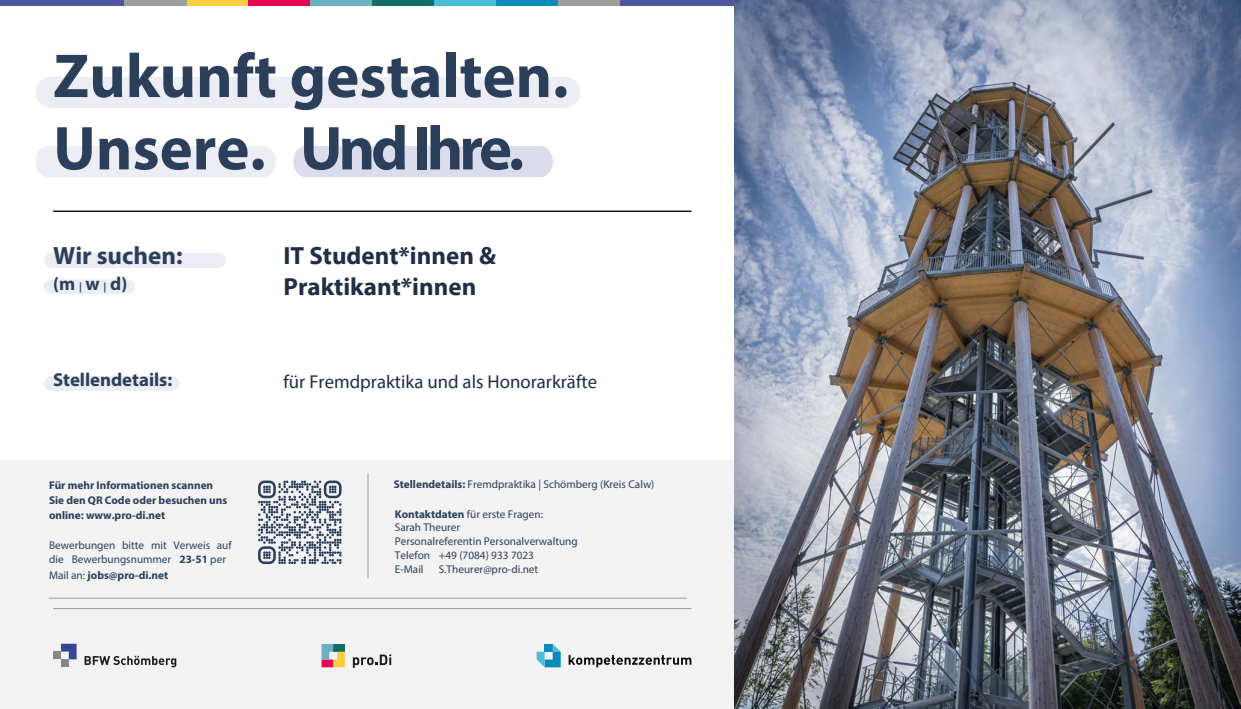
<style>
.page{position:relative;width:1241px;height:709px;background:#fff}
.page>*{position:absolute;margin:0;border:0;box-sizing:border-box;transform-origin:0 0}
.t1{font:700 62.5px/72.4px "Myriad Pro";color:#2b3e5a}
.t2{font:700 25px/31px "Myriad Pro";color:#212e47}
.t3{font:700 25px "Myriad Pro";color:#2b3e5a}
.t4{font:18.75px "Myriad Pro";color:#212e47}
.t5{font:700 18.75px "Myriad Pro";color:#2b3e5a}
.t6{font:11.25px/13.8px "Myriad Pro";color:#2b3e5a}
.t7{font:700 11.25px/15px "Myriad Pro";color:#2b3e5a}
.s1{font-size:10px}
.s2{font-weight:700}
</style>
<div class="page">
<div style="left:0;top:0;width:124px;height:5px;background:#4e55a1"></div>
<div style="left:186px;top:0;width:62px;height:5px;background:#f8cf42"></div>
<div style="left:248px;top:0;width:62px;height:5px;background:#e50752"></div>
<div style="left:310px;top:0;width:62px;height:5px;background:#6bb0c5"></div>
<div style="left:372px;top:0;width:62px;height:5px;background:#136d65"></div>
<div style="left:434px;top:0;width:62px;height:5px;background:#48bed6"></div>
<div style="left:496px;top:0;width:62px;height:5px;background:#058cb9"></div>
<div style="left:124px;top:0;width:62px;height:5px;background:#9d9d9c"></div>
<div style="left:558px;top:0;width:62px;height:5px;background:#9d9d9c"></div>
<div style="left:620px;top:0;width:124px;height:5px;background:#4e55a1"></div>
<hr style="left:53px;top:211px;width:638px;height:1px;background:#000">
<div style="left:1px;top:461px;width:744px;height:248px;background:#f3f3f3"></div>
<hr style="left:53px;top:608px;width:638px;height:1px;background:#9d9d9c">
<svg style="left:536px;top:644px;width:24px;height:23px"></svg>
<svg style="left:568px;top:655px;width:123px;height:12px"></svg>
<svg style="left:321px;top:644px;width:24px;height:23px"></svg>
<svg style="left:353px;top:654px;width:38px;height:14px"></svg>
<svg style="left:61px;top:643px;width:16px;height:16px"></svg>
<div style="left:53px;top:651px;width:8px;height:8px;background:#868687"></div>
<div style="left:61px;top:659px;width:8px;height:8px;background:#868687"></div>
<svg style="left:84px;top:656px;width:92px;height:11px"></svg>
<div style="left:35px;top:77px;width:545px;height:31px;background:#edeef5;border-radius:16px"></div>
<div style="left:36px;top:146px;width:240px;height:31px;background:#edeef5"></div>
<div style="left:293px;top:146px;width:260px;height:31px;background:#dcddec"></div>
<div style="left:44px;top:253px;width:182px;height:15px;background:#edeef5;border-radius:8px"></div>
<div style="left:44px;top:279px;width:91px;height:15px;background:#edeef5;border-radius:8px"></div>
<div style="left:44px;top:376px;width:135px;height:15px;background:#edeef5;border-radius:8px"></div>
<img style="left:734px;top:0;width:505px;height:709px">
<hr style="left:49px;top:598px;width:638px;height:1px;background:#9d9d9c">
<hr style="left:368px;top:473px;width:1px;height:105px;background:#9d9d9c">
<svg style="left:258px;top:480px;width:83px;height:84px"></svg>
<h1 class="t1" style="left:53px;top:38px;width:516px">Zukunft gestalten.<br>Unsere. Und Ihre.</h1>
<h2 class="t3" style="left:53px;top:239px;width:131px">Wir suchen:</h2>
<h3 class="t5" style="left:53px;top:271px;width:76px">(m <span class="s1">|</span> w <span class="s1">|</span> d)</h3>
<h3 class="t5" style="left:53px;top:368px;width:121px">Stellendetails:</h3>
<p class="t7" style="left:49px;top:477px;width:180px">Für mehr Informationen scannen<br>Sie den QR Code oder besuchen uns online: www.pro-di.net</p>
<p class="t6" style="left:49px;top:537px;width:184px;line-height:15.1px">Bewerbungen bitte mit Verweis auf die Bewerbungsnummer <span class="s2">23-51</span> per<br>Mail an: <span class="s2">jobs@pro-di.net</span></p>
<h2 class="t2" style="left:283px;top:239px;width:214px">IT Student*innen &amp;<br>Praktikant*innen</h2>
<h3 class="t4" style="left:283px;top:370px;width:315px">für Fremdpraktika und als Honorarkräfte</h3>
<p class="t6" style="left:393px;top:477px;width:262px"><span class="s2">Stellendetails:</span> Fremdpraktika | Schömberg (Kreis Calw)</p>
<p class="t6" style="left:395px;top:507px;width:184px"><span class="s2">Kontaktdaten</span> für erste Fragen:<br>Sarah Theurer<br>Personalreferentin Personalverwaltung<br>Telefon +49 (7084) 933 7023<br>E-Mail</p>
<p class="t6" style="left:438px;top:562px;width:101px">S.Theurer@pro-di.net</p>
</div>
